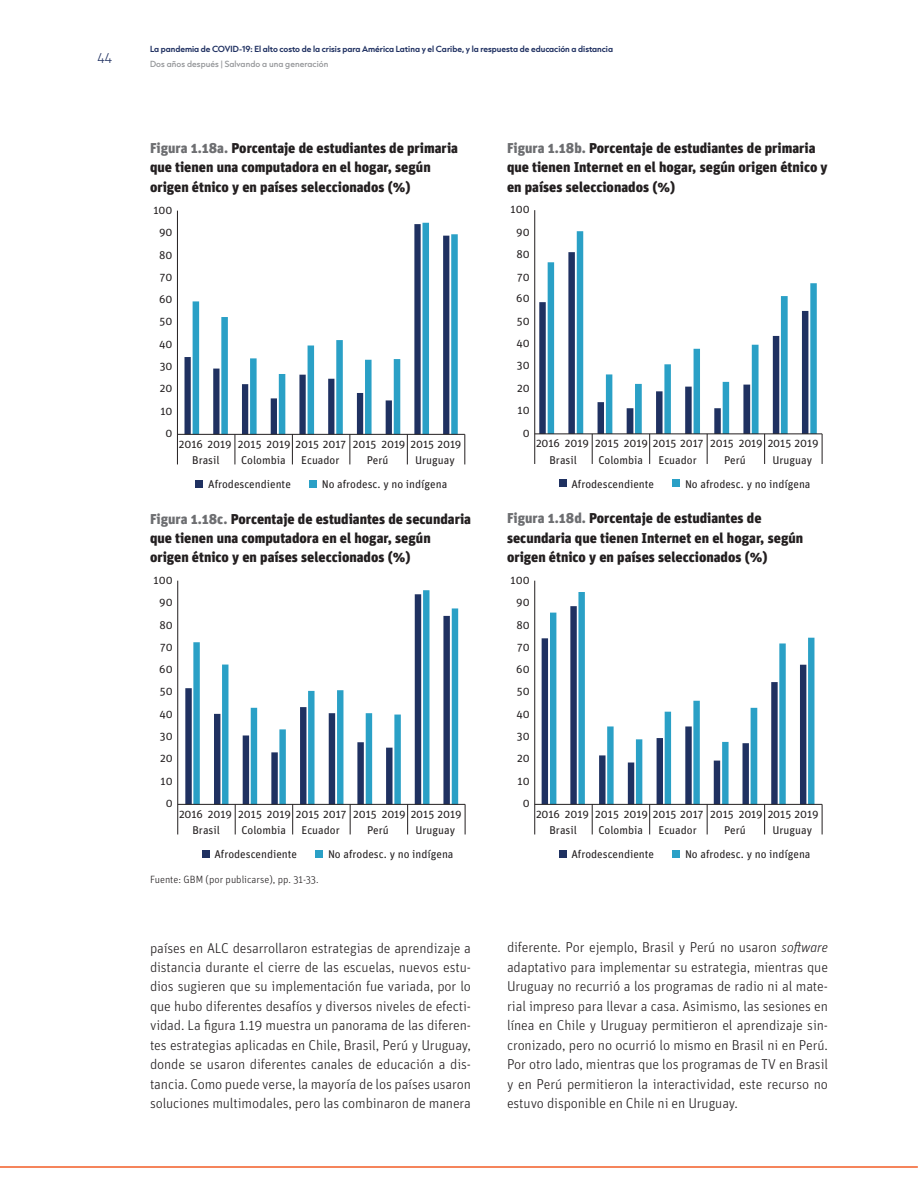
<style>
.page{position:relative;width:918px;height:1188px;background:#fff}
.page>*{position:absolute;margin:0;border:0;box-sizing:border-box;transform-origin:0 0}
.t1{font:300 14.25px/19.5px "Unit Pro";letter-spacing:-.01em;color:#231f20;text-align:justify}
.t2{font:900 14.25px/19.5px "Unit Pro";color:#231f20}
.t3{font:200 12px "Capitana";color:#1f3061}
.t4{font:11.25px/16.4px "Unit Pro";color:#231f20}
.t5{font:300 10.5px "Unit Pro";color:#231f20}
.t6{font:600 7.5px "Capitana";color:#1f3061}
.t7{font:500 7.5px "Capitana";letter-spacing:.01em;color:#939598}
.s1{color:#6d6e71}
.s2{font-style:italic}
</style>
<div class="page">
<svg style="left:185px;top:301px;width:8px;height:133px"></svg>
<svg style="left:193px;top:223px;width:265px;height:211px"></svg>
<hr style="left:177px;top:434px;width:288px;height:1px;background:#231f20">
<hr style="left:177px;top:211px;width:1px;height:253px;background:#231f20">
<hr style="left:235px;top:434px;width:1px;height:30px;background:#231f20">
<hr style="left:292px;top:434px;width:1px;height:30px;background:#231f20">
<hr style="left:350px;top:434px;width:1px;height:30px;background:#231f20">
<hr style="left:407px;top:434px;width:1px;height:30px;background:#231f20">
<hr style="left:465px;top:434px;width:1px;height:30px;background:#231f20">
<div style="left:195px;top:480px;width:8px;height:8px;background:#1f3161"></div>
<div style="left:309px;top:480px;width:8px;height:8px;background:#2aa0c6"></div>
<svg style="left:539px;top:262px;width:9px;height:172px"></svg>
<svg style="left:548px;top:231px;width:269px;height:203px"></svg>
<hr style="left:535px;top:434px;width:287px;height:1px;background:#231f20">
<hr style="left:534px;top:210px;width:1px;height:254px;background:#231f20">
<hr style="left:592px;top:434px;width:1px;height:30px;background:#231f20">
<hr style="left:649px;top:434px;width:1px;height:30px;background:#231f20">
<hr style="left:707px;top:434px;width:1px;height:30px;background:#231f20">
<hr style="left:764px;top:434px;width:1px;height:30px;background:#231f20">
<hr style="left:822px;top:434px;width:1px;height:30px;background:#231f20">
<div style="left:559px;top:480px;width:7px;height:7px;background:#1f3161"></div>
<div style="left:672px;top:480px;width:8px;height:7px;background:#2aa0c6"></div>
<svg style="left:185px;top:688px;width:8px;height:116px"></svg>
<svg style="left:193px;top:590px;width:265px;height:214px"></svg>
<hr style="left:178px;top:804px;width:287px;height:1px;background:#231f20">
<hr style="left:177px;top:581px;width:1px;height:253px;background:#231f20">
<hr style="left:235px;top:804px;width:1px;height:30px;background:#231f20">
<hr style="left:292px;top:804px;width:1px;height:30px;background:#231f20">
<hr style="left:350px;top:804px;width:1px;height:30px;background:#231f20">
<hr style="left:407px;top:804px;width:1px;height:30px;background:#231f20">
<hr style="left:465px;top:804px;width:1px;height:30px;background:#231f20">
<div style="left:202px;top:850px;width:7px;height:8px;background:#1f3161"></div>
<div style="left:315px;top:850px;width:8px;height:8px;background:#2aa0c6"></div>
<svg style="left:542px;top:638px;width:8px;height:166px"></svg>
<svg style="left:550px;top:592px;width:264px;height:212px"></svg>
<hr style="left:535px;top:804px;width:287px;height:1px;background:#231f20">
<hr style="left:534px;top:581px;width:1px;height:253px;background:#231f20">
<hr style="left:592px;top:804px;width:1px;height:30px;background:#231f20">
<hr style="left:649px;top:804px;width:1px;height:30px;background:#231f20">
<hr style="left:707px;top:804px;width:1px;height:30px;background:#231f20">
<hr style="left:764px;top:804px;width:1px;height:30px;background:#231f20">
<hr style="left:822px;top:804px;width:1px;height:30px;background:#231f20">
<div style="left:559px;top:850px;width:7px;height:8px;background:#1f3161"></div>
<div style="left:672px;top:850px;width:8px;height:8px;background:#2aa0c6"></div>
<hr style="left:0;top:1166px;width:918px;height:2px;background:#f25c26">
<p class="t3" style="left:98px;top:49px;width:16px">44</p>
<p class="t6" style="left:150px;top:44px;width:465px">La pandemia de COVID-19: El alto costo de la crisis para América Latina y el Caribe, y la respuesta de educación a distancia</p>
<p class="t7" style="left:150px;top:59px;width:180px">Dos años después | Salvando a una generación</p>
<p class="t2" style="left:150px;top:137px;width:309px"><span class="s1">Figura 1.18a.</span> Porcentaje de estudiantes de primaria que tienen una computadora en el hogar, según origen étnico y en países seleccionados (%)</p>
<p class="t2" style="left:507px;top:137px;width:322px"><span class="s1">Figura 1.18b.</span> Porcentaje de estudiantes de primaria que tienen Internet en el hogar, según origen étnico y en países seleccionados (%)</p>
<p class="t4" style="left:153px;top:201px;width:21px">100</p>
<p class="t4" style="left:511px;top:201px;width:21px">100</p>
<p class="t4" style="left:159px;top:224px;width:15px">90</p>
<p class="t4" style="left:516px;top:223px;width:15px">90</p>
<p class="t4" style="left:159px;top:246px;width:15px">80</p>
<p class="t4" style="left:516px;top:246px;width:15px">80</p>
<p class="t4" style="left:160px;top:268px;width:14px">70</p>
<p class="t4" style="left:517px;top:268px;width:14px">70</p>
<p class="t4" style="left:159px;top:290px;width:15px">60</p>
<p class="t4" style="left:516px;top:290px;width:15px">60</p>
<p class="t4" style="left:160px;top:313px;width:14px">50</p>
<p class="t4" style="left:517px;top:312px;width:14px">50</p>
<p class="t4" style="left:159px;top:335px;width:15px">40</p>
<p class="t4" style="left:516px;top:334px;width:15px">40</p>
<p class="t4" style="left:160px;top:357px;width:14px">30</p>
<p class="t4" style="left:517px;top:357px;width:14px">30</p>
<p class="t4" style="left:160px;top:380px;width:14px">20</p>
<p class="t4" style="left:517px;top:379px;width:14px">20</p>
<p class="t4" style="left:160px;top:402px;width:14px">10</p>
<p class="t4" style="left:518px;top:402px;width:14px">10</p>
<p class="t4" style="left:165px;top:424px;width:8px">0</p>
<p class="t4" style="left:523px;top:424px;width:8px">0</p>
<p class="t4" style="left:192px;top:435px;width:271px;text-indent:-14px">2016 2019 2015 2019 2015 2017 2015 2019 2015 2019<br>Brasil</p>
<p class="t4" style="left:241px;top:452px;width:46px">Colombia</p>
<p class="t4" style="left:301px;top:452px;width:40px">Ecuador</p>
<p class="t4" style="left:367px;top:452px;width:23px">Perú</p>
<p class="t4" style="left:415px;top:452px;width:41px">Uruguay</p>
<p class="t4" style="left:208px;top:476px;width:84px">Afrodescendiente</p>
<p class="t4" style="left:322px;top:476px;width:127px">No afrodesc. y no indígena</p>
<p class="t4" style="left:550px;top:435px;width:271px;text-indent:-14px">2016 2019 2015 2019 2015 2017 2015 2019 2015 2019<br>Brasil</p>
<p class="t4" style="left:599px;top:451px;width:46px">Colombia</p>
<p class="t4" style="left:659px;top:451px;width:40px">Ecuador</p>
<p class="t4" style="left:724px;top:451px;width:23px">Perú</p>
<p class="t4" style="left:772px;top:451px;width:41px">Uruguay</p>
<p class="t4" style="left:571px;top:475px;width:84px">Afrodescendiente</p>
<p class="t4" style="left:685px;top:475px;width:127px">No afrodesc. y no indígena</p>
<p class="t2" style="left:150px;top:508px;width:323px"><span class="s1">Figura 1.18c.</span> Porcentaje de estudiantes de secundaria que tienen una computadora en el hogar, según origen étnico y en países seleccionados (%)</p>
<p class="t2" style="left:507px;top:508px;width:298px"><span class="s1">Figura 1.18d.</span> Porcentaje de estudiantes de secundaria que tienen Internet en el hogar, según origen étnico y en países seleccionados (%)</p>
<p class="t4" style="left:154px;top:571px;width:21px">100</p>
<p class="t4" style="left:511px;top:571px;width:21px">100</p>
<p class="t4" style="left:159px;top:594px;width:15px">90</p>
<p class="t4" style="left:516px;top:594px;width:15px">90</p>
<p class="t4" style="left:159px;top:616px;width:15px">80</p>
<p class="t4" style="left:516px;top:616px;width:15px">80</p>
<p class="t4" style="left:160px;top:639px;width:14px">70</p>
<p class="t4" style="left:517px;top:639px;width:14px">70</p>
<p class="t4" style="left:159px;top:660px;width:15px">60</p>
<p class="t4" style="left:516px;top:660px;width:15px">60</p>
<p class="t4" style="left:160px;top:683px;width:14px">50</p>
<p class="t4" style="left:517px;top:683px;width:14px">50</p>
<p class="t4" style="left:159px;top:705px;width:15px">40</p>
<p class="t4" style="left:516px;top:705px;width:15px">40</p>
<p class="t4" style="left:160px;top:727px;width:14px">30</p>
<p class="t4" style="left:517px;top:727px;width:14px">30</p>
<p class="t4" style="left:160px;top:750px;width:14px">20</p>
<p class="t4" style="left:517px;top:750px;width:14px">20</p>
<p class="t4" style="left:161px;top:772px;width:14px">10</p>
<p class="t4" style="left:518px;top:772px;width:14px">10</p>
<p class="t4" style="left:166px;top:794px;width:8px">0</p>
<p class="t4" style="left:523px;top:794px;width:8px">0</p>
<p class="t4" style="left:193px;top:805px;width:271px;text-indent:-14px">2016 2019 2015 2019 2015 2017 2015 2019 2015 2019<br>Brasil</p>
<p class="t4" style="left:242px;top:822px;width:46px">Colombia</p>
<p class="t4" style="left:302px;top:822px;width:40px">Ecuador</p>
<p class="t4" style="left:367px;top:822px;width:23px">Perú</p>
<p class="t4" style="left:415px;top:822px;width:41px">Uruguay</p>
<p class="t4" style="left:214px;top:846px;width:84px">Afrodescendiente</p>
<p class="t4" style="left:328px;top:846px;width:127px">No afrodesc. y no indígena</p>
<p class="t4" style="left:550px;top:805px;width:271px;text-indent:-14px">2016 2019 2015 2019 2015 2017 2015 2019 2015 2019<br>Brasil</p>
<p class="t4" style="left:599px;top:822px;width:46px">Colombia</p>
<p class="t4" style="left:659px;top:822px;width:40px">Ecuador</p>
<p class="t4" style="left:724px;top:822px;width:23px">Perú</p>
<p class="t4" style="left:772px;top:822px;width:41px">Uruguay</p>
<p class="t4" style="left:571px;top:846px;width:84px">Afrodescendiente</p>
<p class="t4" style="left:685px;top:846px;width:127px">No afrodesc. y no indígena</p>
<p class="t5" style="left:150px;top:872px;width:170px">Fuente: GBM (por publicarse), pp. 31-33.</p>
<p class="t1" style="left:150px;top:937px;width:323px">países en ALC desarrollaron estrategias de aprendizaje a distancia durante el cierre de las escuelas, nuevos estu&shy;dios sugieren que su implementación fue variada, por lo que hubo diferentes desafíos y diversos niveles de efecti&shy;vidad. La figura 1.19 muestra un panorama de las diferen&shy;tes estrategias aplicadas en Chile, Brasil, Perú y Uruguay, donde se usaron diferentes canales de educación a dis&shy;tancia. Como puede verse, la mayoría de los países usaron soluciones multimodales, pero las combinaron de manera</p>
<p class="t1" style="left:507px;top:937px;width:323px">diferente. Por ejemplo, Brasil y Perú no usaron <span class="s2">software </span>adaptativo para implementar su estrategia, mientras que Uruguay no recurrió a los programas de radio ni al mate&shy;rial impreso para llevar a casa. Asimismo, las sesiones en línea en Chile y Uruguay permitieron el aprendizaje sin&shy;cronizado, pero no ocurrió lo mismo en Brasil ni en Perú.<br>Por otro lado, mientras que los programas de TV en Brasil y en Perú permitieron la interactividad, este recurso no estuvo disponible en Chile ni en Uruguay.</p>
</div>
